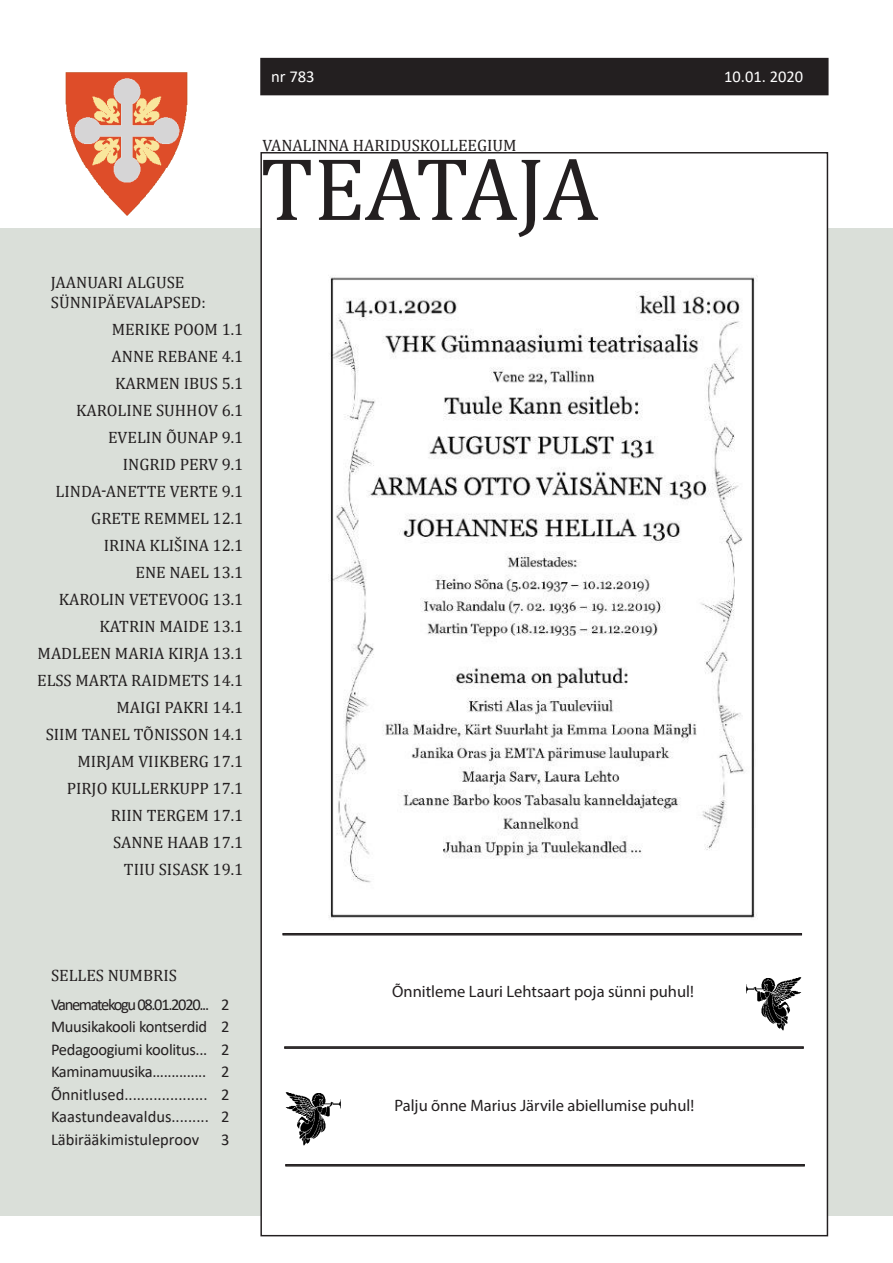
<style>
.page{position:relative;width:893px;height:1263px;background:#fff}
.page>*{position:absolute;margin:0;border:0;box-sizing:border-box;transform-origin:0 0}
.t1{font:90px "Cambria";letter-spacing:-.015em;color:#231f20}
.t2{font:16.65px "Calibri";color:#fff}
.t3{font:16.5px "Cambria";color:#231f20}
.t4{font:16.5px "Calibri";letter-spacing:-.02em;color:#231f20}
.t5{font:16.5px "Myriad Pro";color:#231f20}
.t6{font:16.5px "Calibri";color:#231f20}
.t7{font:16.5px "Calibri";letter-spacing:-.08em;color:#231f20}
.t8{font:16.5px "Calibri";color:#fff}
</style>
<div class="page">
<div style="left:1px;top:228px;width:892px;height:987px;background:#dadfd9"></div>
<div style="left:260px;top:152px;width:568px;height:1084px;background:#fff;border:1px solid #231f20"></div>
<div style="left:260px;top:58px;width:568px;height:37px;background:#231f20"></div>
<img style="left:65px;top:72px;width:123px;height:144px">
<div style="left:285px;top:1047px;width:518px;height:1px;border:1px solid #231f20"></div>
<img style="left:285px;top:1092px;width:56px;height:54px">
<img style="left:746px;top:977px;width:56px;height:54px">
<div style="left:283px;top:933px;width:519px;height:2px;border:1px solid #231f20"></div>
<img style="left:328px;top:275px;width:430px;height:645px">
<div style="left:286px;top:1164px;width:518px;height:2px;border:1px solid #231f20"></div>
<p class="t2" style="left:271px;top:65px;width:45px">nr 783</p>
<p class="t8" style="left:724px;top:65px;width:80px">10.01. 2020</p>
<p class="t3" style="left:51px;top:273px;width:135px">JAANUARI ALGUSE</p>
<p class="t3" style="left:51px;top:293px;width:156px">SÜNNIPÄEVALAPSED:</p>
<p class="t3" style="left:112px;top:320px;width:133px">MERIKE POOM 1.1</p>
<p class="t3" style="left:112px;top:347px;width:133px">ANNE REBANE 4.1</p>
<p class="t3" style="left:115px;top:374px;width:130px">KARMEN IBUS 5.1</p>
<p class="t3" style="left:76px;top:401px;width:169px">KAROLINE SUHHOV 6.1</p>
<p class="t3" style="left:108px;top:428px;width:137px">EVELIN ÕUNAP 9.1</p>
<p class="t3" style="left:123px;top:455px;width:122px">INGRID PERV 9.1</p>
<p class="t3" style="left:56px;top:482px;width:189px">LINDA-ANETTE VERTE 9.1</p>
<p class="t3" style="left:91px;top:509px;width:154px">GRETE REMMEL 12.1</p>
<p class="t3" style="left:104px;top:536px;width:141px">IRINA KLIŠINA 12.1</p>
<p class="t3" style="left:136px;top:563px;width:109px">ENE NAEL 13.1</p>
<p class="t3" style="left:59px;top:590px;width:186px">KAROLIN VETEVOOG 13.1</p>
<p class="t3" style="left:100px;top:617px;width:145px">KATRIN MAIDE 13.1</p>
<p class="t3" style="left:38px;top:644px;width:207px">MADLEEN MARIA KIRJA 13.1</p>
<p class="t3" style="left:37px;top:671px;width:208px">ELSS MARTA RAIDMETS 14.1</p>
<p class="t3" style="left:116px;top:698px;width:129px">MAIGI PAKRI 14.1</p>
<p class="t3" style="left:46px;top:725px;width:199px">SIIM TANEL TÕNISSON 14.1</p>
<p class="t3" style="left:77px;top:752px;width:168px">MIRJAM VIIKBERG 17.1</p>
<p class="t3" style="left:67px;top:779px;width:178px">PIRJO KULLERKUPP 17.1</p>
<p class="t3" style="left:111px;top:806px;width:134px">RIIN TERGEM 17.1</p>
<p class="t3" style="left:113px;top:833px;width:132px">SANNE HAAB 17.1</p>
<p class="t3" style="left:124px;top:860px;width:121px">TIIU SISASK 19.1</p>
<p class="t3" style="left:263px;top:136px;width:256px">VANALINNA HARIDUSKOLLEEGIUM</p>
<p class="t1" style="left:260px;top:136px;width:340px">TEATAJA</p>
<p class="t3" style="left:51px;top:966px;width:127px">SELLES NUMBRIS</p>
<p class="t7" style="left:51px;top:993px;width:160px">Vanematekogu 08.01.2020...</p>
<p class="t4" style="left:51px;top:1015px;width:158px">Muusikakooli kontserdid</p>
<p class="t4" style="left:51px;top:1038px;width:158px">Pedagoogiumi koolitus...</p>
<p class="t4" style="left:51px;top:1060px;width:157px">Kaminamuusika..............</p>
<p class="t6" style="left:51px;top:1083px;width:158px">Õnnitlused....................</p>
<p class="t6" style="left:51px;top:1105px;width:159px">Kaastundeavaldus.........</p>
<p class="t6" style="left:51px;top:1128px;width:150px">Läbirääkimistuleproov</p>
<p class="t4" style="left:221px;top:993px;width:10px">2</p>
<p class="t4" style="left:221px;top:1015px;width:10px">2</p>
<p class="t4" style="left:221px;top:1038px;width:10px">2</p>
<p class="t4" style="left:221px;top:1060px;width:10px">2</p>
<p class="t4" style="left:221px;top:1083px;width:10px">2</p>
<p class="t4" style="left:221px;top:1105px;width:10px">2</p>
<p class="t4" style="left:221px;top:1128px;width:10px">3</p>
<p class="t5" style="left:392px;top:981px;width:303px">Õnnitleme Lauri Lehtsaart poja sünni puhul!</p>
<p class="t5" style="left:394px;top:1095px;width:301px">Palju õnne Marius Järvile abiellumise puhul!</p>
</div>
